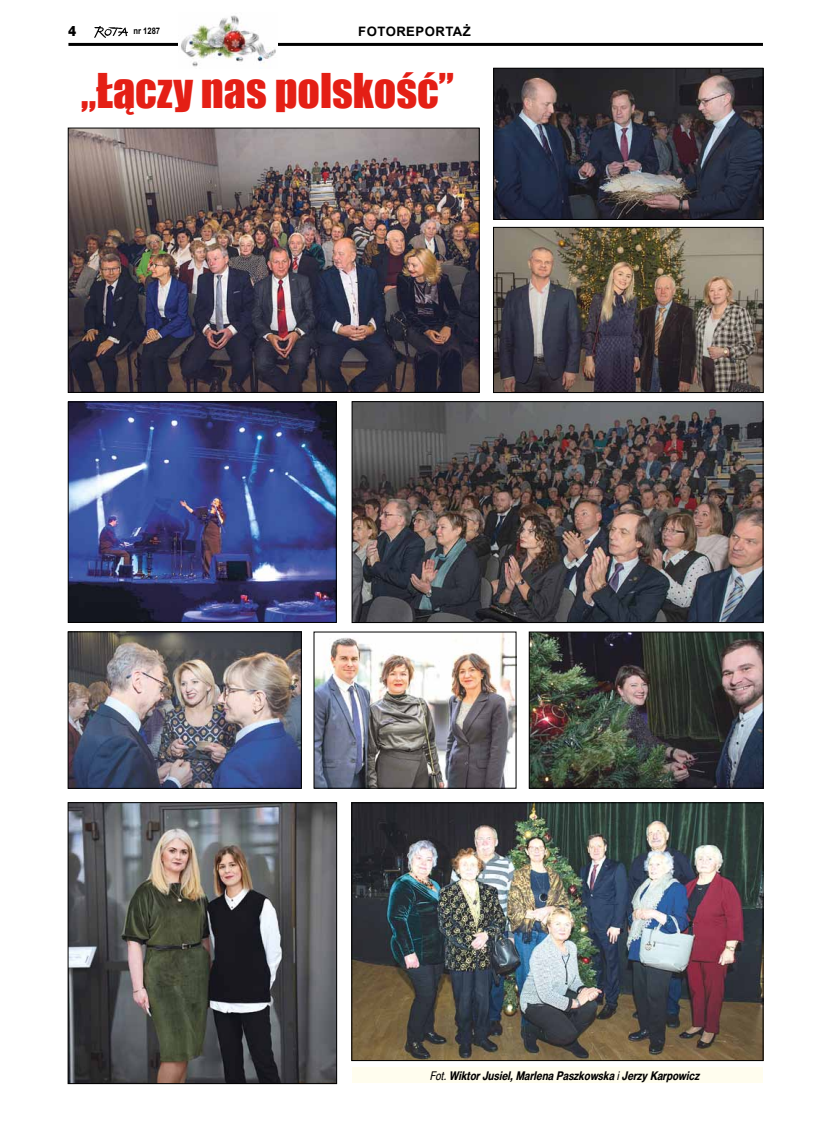
<style>
.page{position:relative;width:814px;height:1126px;background:#fff}
.page>*{position:absolute;margin:0;border:0;box-sizing:border-box;transform-origin:0 0}
.t1{font:44px "Impact";color:#e41f15}
.t2{font:14px "Switzer EFN Black";color:#000;scale:.85 1}
.t3{font:700 13px "Arial";letter-spacing:.035em;color:#000}
.t4{font:italic 700 12px "Switzer Cnd EFN";color:#000}
.t5{font:700 9px "Arial";color:#000;scale:.85 1}
.s1{font-weight:400}
</style>
<div class="page">
<img style="left:94px;top:26px;width:34px;height:11px">
<hr style="left:68px;top:43px;width:695px;height:3px;background:#000">
<img style="left:178px;top:15px;width:99px;height:52px">
<div style="left:352px;top:1067px;width:411px;height:16px;background:#fffdee"></div>
<img style="left:70px;top:130px;width:407px;height:260px">
<div style="left:68px;top:128px;width:411px;height:264px;border:1px solid #000"></div>
<img style="left:495px;top:70px;width:266px;height:147px">
<div style="left:493px;top:68px;width:270px;height:151px;border:1px solid #000"></div>
<img style="left:316px;top:634px;width:198px;height:152px">
<img style="left:70px;top:404px;width:264px;height:216px">
<div style="left:68px;top:402px;width:268px;height:220px;border:1px solid #000"></div>
<img style="left:354px;top:403px;width:407px;height:217px">
<div style="left:352px;top:401px;width:411px;height:221px;border:1px solid #000"></div>
<img style="left:495px;top:229px;width:266px;height:161px">
<div style="left:493px;top:227px;width:270px;height:165px;border:1px solid #000"></div>
<img style="left:531px;top:634px;width:230px;height:152px">
<div style="left:529px;top:632px;width:234px;height:156px;border:1px solid #000"></div>
<img style="left:354px;top:804px;width:407px;height:254px">
<div style="left:352px;top:802px;width:411px;height:258px;border:1px solid #000"></div>
<img style="left:70px;top:633px;width:229px;height:153px">
<div style="left:68px;top:631px;width:233px;height:157px;border:1px solid #000"></div>
<img style="left:70px;top:804px;width:265px;height:277px">
<div style="left:68px;top:802px;width:269px;height:281px;border:1px solid #000"></div>
<p class="t2" style="left:68px;top:22px;width:11px">4</p>
<p class="t5" style="left:133px;top:25px;width:33px">NR 1287</p>
<p class="t3" style="left:358px;top:22px;width:114px">FOTOREPORTAŻ</p>
<h1 class="t1" style="left:81px;top:56px;width:374px">„Łączy nas polskość”</h1>
<p class="t4" style="left:430px;top:1068px;width:271px"><span class="s1">Fot.</span> Wiktor Jusiel, Marlena Paszkowska <span class="s1">i</span> Jerzy Karpowicz</p>
</div>
